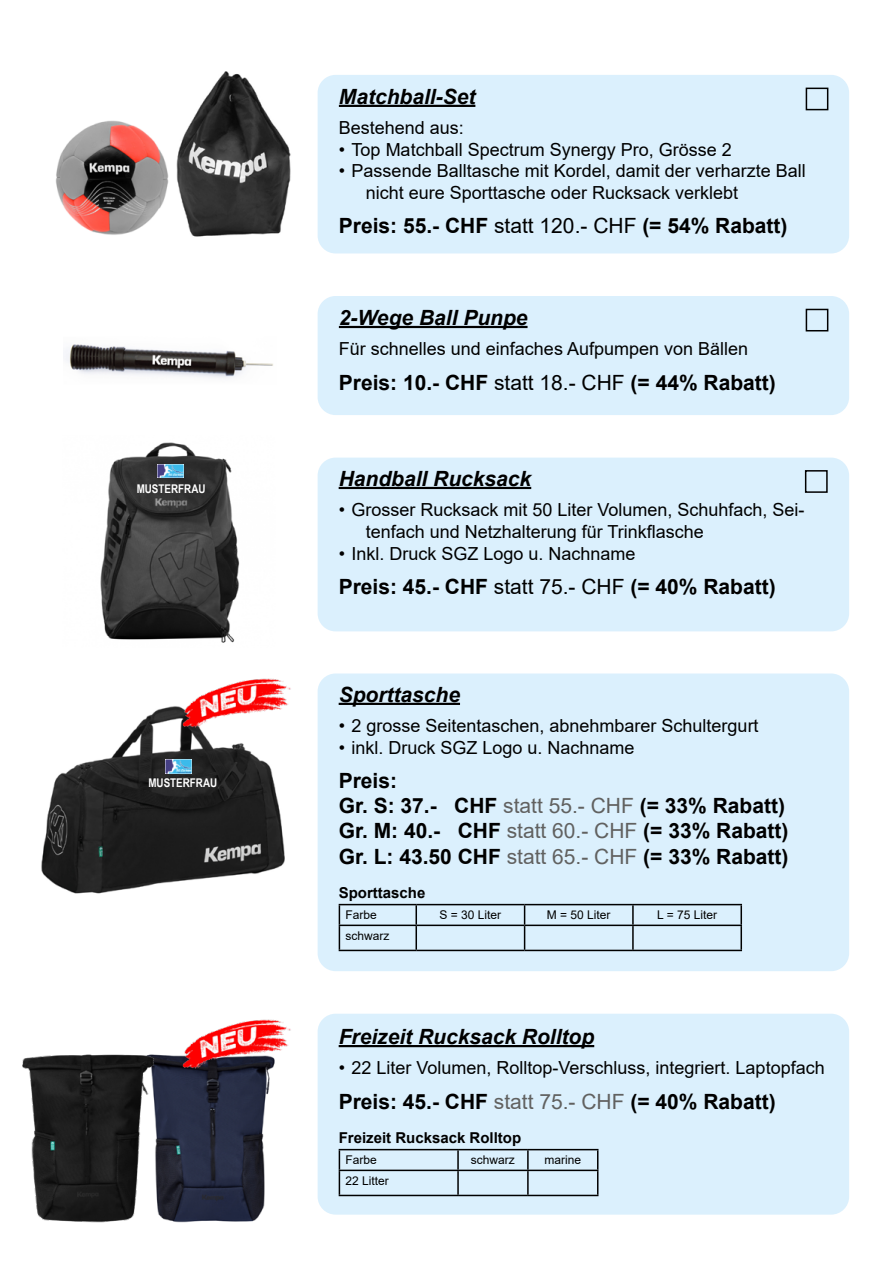
<style>
.page{position:relative;width:893px;height:1263px;background:#fff}
.page>*{position:absolute;margin:0;border:0;box-sizing:border-box;transform-origin:0 0}
.t1{font:700 21px/25.2px "Arial";color:#000}
.t2{font:italic 700 21px "Arial";color:#000}
.t3{font:18px/21.6px "Arial";color:#000}
.t4{font:700 15px "Arial";color:#000}
.t5{font:12px "Arial";color:#000}
.t6{font:700 12px "Arial Narrow";color:#fff}
.s1{font-weight:400}
.s2{font-weight:400;color:#616160}
</style>
<div class="page">
<img style="left:41px;top:706px;width:244px;height:188px">
<img style="left:64px;top:344px;width:209px;height:34px">
<img style="left:176px;top:71px;width:142px;height:167px">
<div style="left:318px;top:75px;width:531px;height:178px;background:#dbf0fd;border-radius:18px"></div>
<hr style="left:339px;top:105px;width:136px;height:2px;background:#000">
<img style="left:55px;top:120px;width:114px;height:115px">
<div style="left:806px;top:88px;width:22px;height:22px;border:2px solid #000"></div>
<div style="left:318px;top:296px;width:531px;height:119px;background:#dbf0fd;border-radius:18px"></div>
<hr style="left:339px;top:326px;width:188px;height:2px;background:#000">
<div style="left:806px;top:309px;width:22px;height:22px;border:2px solid #000"></div>
<div style="left:318px;top:458px;width:531px;height:173px;background:#dbf0fd;border-radius:18px"></div>
<img style="left:100px;top:442px;width:140px;height:201px">
<img style="left:158px;top:464px;width:25px;height:14px">
<hr style="left:339px;top:487px;width:192px;height:2px;background:#000">
<div style="left:805px;top:470px;width:23px;height:23px;border:2px solid #000"></div>
<div style="left:318px;top:673px;width:531px;height:298px;background:#dbf0fd;border-radius:18px"></div>
<hr style="left:339px;top:703px;width:121px;height:2px;background:#000">
<hr style="left:339px;top:904px;width:77px;height:1px;background:#000">
<hr style="left:416px;top:904px;width:109px;height:1px;background:#000">
<svg style="left:415px;top:905px;width:2px;height:19px"></svg>
<hr style="left:525px;top:904px;width:108px;height:1px;background:#000">
<hr style="left:633px;top:904px;width:109px;height:1px;background:#000">
<svg style="left:632px;top:905px;width:2px;height:19px"></svg>
<svg style="left:740px;top:905px;width:2px;height:19px"></svg>
<hr style="left:339px;top:924px;width:77px;height:2px;background:#000">
<svg style="left:339px;top:905px;width:1px;height:45px"></svg>
<hr style="left:416px;top:924px;width:109px;height:2px;background:#000">
<hr style="left:415px;top:926px;width:2px;height:24px;background:#000">
<hr style="left:525px;top:924px;width:108px;height:2px;background:#000">
<svg style="left:524px;top:905px;width:1px;height:45px"></svg>
<hr style="left:633px;top:924px;width:109px;height:2px;background:#000">
<hr style="left:632px;top:926px;width:2px;height:24px;background:#000">
<hr style="left:740px;top:926px;width:2px;height:24px;background:#000">
<hr style="left:339px;top:950px;width:77px;height:1px;background:#000">
<hr style="left:416px;top:950px;width:109px;height:1px;background:#000">
<hr style="left:525px;top:950px;width:108px;height:1px;background:#000">
<hr style="left:633px;top:950px;width:109px;height:1px;background:#000">
<img style="left:166px;top:759px;width:25px;height:14px">
<div style="left:318px;top:1014px;width:531px;height:200px;background:#dbf0fd;border-radius:18px"></div>
<img style="left:183px;top:1069px;width:87px;height:154px">
<hr style="left:339px;top:1045px;width:255px;height:2px;background:#000">
<hr style="left:339px;top:1149px;width:119px;height:1px;background:#000">
<hr style="left:458px;top:1149px;width:70px;height:1px;background:#000">
<svg style="left:457px;top:1150px;width:2px;height:19px"></svg>
<hr style="left:528px;top:1149px;width:70px;height:1px;background:#000">
<svg style="left:527px;top:1150px;width:2px;height:19px"></svg>
<hr style="left:339px;top:1169px;width:119px;height:2px;background:#000">
<svg style="left:339px;top:1150px;width:1px;height:45px"></svg>
<hr style="left:458px;top:1169px;width:70px;height:2px;background:#000">
<hr style="left:457px;top:1171px;width:2px;height:24px;background:#000">
<hr style="left:528px;top:1169px;width:70px;height:2px;background:#000">
<hr style="left:527px;top:1171px;width:2px;height:24px;background:#000">
<svg style="left:597px;top:1150px;width:1px;height:45px"></svg>
<hr style="left:339px;top:1195px;width:119px;height:1px;background:#000">
<hr style="left:458px;top:1195px;width:70px;height:1px;background:#000">
<hr style="left:528px;top:1195px;width:70px;height:1px;background:#000">
<img style="left:181px;top:678px;width:110px;height:51px">
<img style="left:183px;top:1019px;width:108px;height:50px">
<img style="left:22px;top:1054px;width:161px;height:169px">
<p class="t6" style="left:137px;top:479px;width:70px">MUSTERFRAU</p>
<p class="t6" style="left:148px;top:774px;width:70px">MUSTERFRAU</p>
<p class="t2" style="left:339px;top:82px;width:138px">Matchball-Set</p>
<p class="t3" style="left:339px;top:117px;width:127px">Bestehend aus:</p>
<p class="t3" style="left:339px;top:139px;width:394px">• Top Matchball Spectrum Synergy Pro, Grösse 2</p>
<p class="t3" style="left:366px;top:160px;width:441px;text-indent:-27px">• Passende Balltasche mit Kordel, damit der verharzte Ball nicht eure Sporttasche oder Rucksack verklebt</p>
<p class="t1" style="left:339px;top:213px;width:450px">Preis: 55.- CHF <span class="s1">statt 120.- CHF</span> (= 54% Rabatt)</p>
<p class="t2" style="left:339px;top:303px;width:190px">2-Wege Ball Punpe</p>
<p class="t3" style="left:339px;top:338px;width:411px">Für schnelles und einfaches Aufpumpen von Bällen</p>
<p class="t1" style="left:339px;top:370px;width:439px">Preis: 10.- CHF <span class="s1">statt 18.- CHF</span> (= 44% Rabatt)</p>
<p class="t2" style="left:339px;top:464px;width:194px">Handball Rucksack</p>
<p class="t3" style="left:366px;top:499px;width:440px;text-indent:-27px">• Grosser Rucksack mit 50 Liter Volumen, Schuhfach, Sei&shy;tenfach und Netzhalterung für Trinkflasche</p>
<p class="t3" style="left:339px;top:542px;width:298px">• Inkl. Druck SGZ Logo u. Nachname</p>
<p class="t1" style="left:339px;top:574px;width:439px">Preis: 45.- CHF <span class="s1">statt 75.- CHF</span> (= 40% Rabatt)</p>
<p class="t2" style="left:339px;top:680px;width:123px">Sporttasche</p>
<p class="t3" style="left:339px;top:715px;width:421px">• 2 grosse Seitentaschen, abnehmbarer Schultergurt</p>
<p class="t3" style="left:339px;top:737px;width:297px">• inkl. Druck SGZ Logo u. Nachname</p>
<p class="t1" style="left:339px;top:768px;width:451px">Preis:<br>Gr. S: 37.- CHF <span class="s2">statt 55.- CHF</span> (= 33% Rabatt)<br>Gr. M: 40.- CHF <span class="s2">statt 60.- CHF</span> (= 33% Rabatt)<br>Gr. L: 43.50 CHF <span class="s2">statt 65.- CHF</span> (= 33% Rabatt)</p>
<p class="t4" style="left:339px;top:882px;width:88px">Sporttasche</p>
<p class="t5" style="left:345px;top:907px;width:33px">Farbe</p>
<p class="t5" style="left:440px;top:907px;width:63px">S = 30 Liter</p>
<p class="t5" style="left:547px;top:907px;width:65px">M = 50 Liter</p>
<p class="t5" style="left:657px;top:907px;width:61px">L = 75 Liter</p>
<p class="t5" style="left:345px;top:927px;width:46px">schwarz</p>
<p class="t2" style="left:339px;top:1022px;width:257px">Freizeit Rucksack Rolltop</p>
<p class="t3" style="left:339px;top:1057px;width:488px">• 22 Liter Volumen, Rolltop-Verschluss, integriert. Laptopfach</p>
<p class="t1" style="left:339px;top:1089px;width:439px">Preis: 45.- CHF <span class="s2">statt 75.- CHF</span> (= 40% Rabatt)</p>
<p class="t4" style="left:339px;top:1127px;width:184px">Freizeit Rucksack Rolltop</p>
<p class="t5" style="left:345px;top:1152px;width:33px">Farbe</p>
<p class="t5" style="left:471px;top:1152px;width:46px">schwarz</p>
<p class="t5" style="left:544px;top:1152px;width:38px">marine</p>
<p class="t5" style="left:345px;top:1172px;width:45px">22 Litter</p>
</div>
